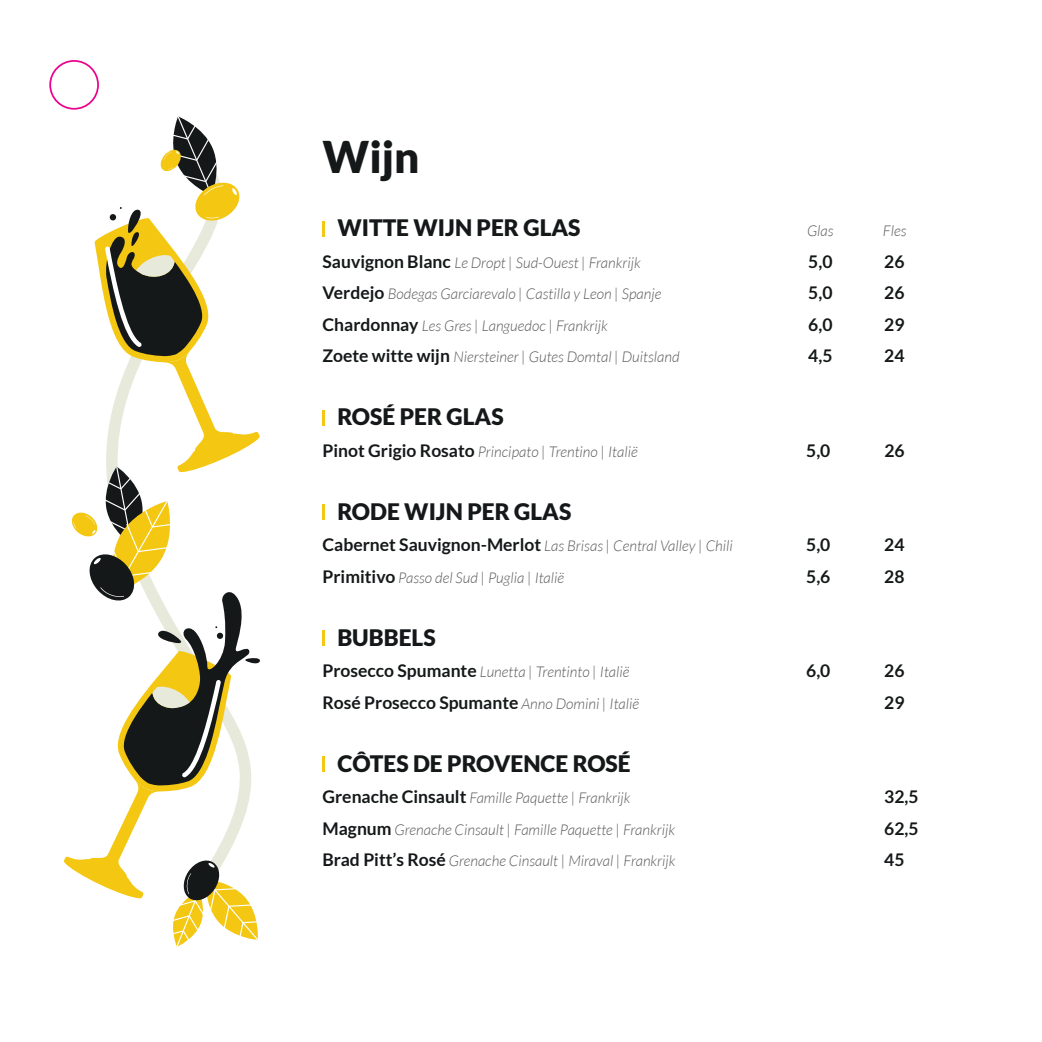
<style>
.page{position:relative;width:1042px;height:1042px;background:#fff}
.page>*{position:absolute;margin:0;border:0;box-sizing:border-box;transform-origin:0 0}
.Hoofdkoppen{font:900 43.75px "Lato";color:#151819}
.Koppen{font:900 22.75px "Lato";color:#151819}
.Menu_Gerechten_drank{font:700 17.5px "Lato";color:#151819}
.Menu_Gerechten_drank-2{font:italic 300 14.88px "Lato";color:#5b5a5b}
.s1{font-weight:700;font-style:normal;font-size:17.5px;color:#151819}
.s2{font-weight:300;font-style:italic;font-size:14.88px;color:#5b5a5b}
</style>
<div class="page">
<hr style="left:322px;top:221px;width:3px;height:15px;background:#f3c712">
<hr style="left:322px;top:410px;width:3px;height:15px;background:#f3c712">
<hr style="left:322px;top:505px;width:3px;height:15px;background:#f3c712">
<hr style="left:322px;top:631px;width:3px;height:15px;background:#f3c712">
<hr style="left:322px;top:757px;width:3px;height:15px;background:#f3c712">
<svg style="left:64px;top:116px;width:196px;height:831px"></svg>
<div style="left:49px;top:60px;width:50px;height:50px;border:2px solid #ed028c;border-radius:50%"></div>
<p class="Hoofdkoppen" style="left:322px;top:132px;width:99px">Wijn</p>
<p class="Koppen" style="left:337px;top:215px;width:245px">WITTE WIJN PER GLAS</p>
<p class="Menu_Gerechten_drank-2" style="left:322px;top:254px;width:320px"><span class="s1">Sauvignon Blanc</span> Le Dropt | Sud-Ouest | Frankrijk</p>
<p class="Menu_Gerechten_drank-2" style="left:322px;top:286px;width:340px"><span class="s1">Verdejo</span> Bodegas Garciarevalo | Castilla y Leon | Spanje</p>
<p class="Menu_Gerechten_drank-2" style="left:322px;top:317px;width:287px"><span class="s1">Chardonnay</span> Les Gres | Languedoc | Frankrijk</p>
<p class="Menu_Gerechten_drank-2" style="left:322px;top:349px;width:359px"><span class="s1">Zoete witte wijn</span> Niersteiner | Gutes Domtal | Duitsland</p>
<p class="Koppen" style="left:337px;top:404px;width:168px">ROSÉ PER GLAS</p>
<p class="Menu_Gerechten_drank-2" style="left:322px;top:443px;width:317px"><span class="s1">Pinot Grigio Rosato</span> Principato | Trentino | Italië</p>
<p class="Koppen" style="left:337px;top:498px;width:235px">RODE WIJN PER GLAS</p>
<p class="Menu_Gerechten_drank-2" style="left:322px;top:538px;width:412px"><span class="s1">Cabernet Sauvignon-Merlot</span> Las Brisas | Central Valley | Chili</p>
<p class="Menu_Gerechten_drank-2" style="left:322px;top:569px;width:243px"><span class="s1">Primitivo</span> Passo del Sud | Puglia | Italië</p>
<p class="Koppen" style="left:337px;top:624px;width:100px">BUBBELS</p>
<p class="Menu_Gerechten_drank-2" style="left:322px;top:664px;width:309px"><span class="s1">Prosecco Spumante</span> Lunetta | Trentinto | Italië</p>
<p class="Menu_Gerechten_drank" style="left:322px;top:692px;width:318px">Rosé Prosecco Spumante <span class="s2">Anno Domini | Italië</span></p>
<p class="Koppen" style="left:337px;top:750px;width:295px">CÔTES DE PROVENCE ROSÉ</p>
<p class="Menu_Gerechten_drank-2" style="left:322px;top:790px;width:309px"><span class="s1">Grenache Cinsault</span> Famille Paquette | Frankrijk</p>
<p class="Menu_Gerechten_drank-2" style="left:322px;top:821px;width:354px"><span class="s1">Magnum</span> Grenache Cinsault | Famille Paquette | Frankrijk</p>
<p class="Menu_Gerechten_drank-2" style="left:322px;top:853px;width:354px"><span class="s1">Brad Pitt’s Rosé</span> Grenache Cinsault | Miraval | Frankrijk</p>
<p class="Menu_Gerechten_drank-2" style="left:807px;top:223px;width:28px">Glas</p>
<p class="Menu_Gerechten_drank-2" style="left:883px;top:223px;width:25px">Fles</p>
<p class="Menu_Gerechten_drank" style="left:808px;top:251px;width:26px">5,0</p>
<p class="Menu_Gerechten_drank" style="left:808px;top:283px;width:26px">5,0</p>
<p class="Menu_Gerechten_drank" style="left:808px;top:314px;width:26px">6,0</p>
<p class="Menu_Gerechten_drank" style="left:808px;top:346px;width:26px">4,5</p>
<p class="Menu_Gerechten_drank" style="left:806px;top:440px;width:26px">5,0</p>
<p class="Menu_Gerechten_drank" style="left:806px;top:535px;width:26px">5,0</p>
<p class="Menu_Gerechten_drank" style="left:806px;top:566px;width:26px">5,6</p>
<p class="Menu_Gerechten_drank" style="left:806px;top:661px;width:26px">6,0</p>
<p class="Menu_Gerechten_drank" style="left:884px;top:251px;width:22px">26</p>
<p class="Menu_Gerechten_drank" style="left:884px;top:283px;width:22px">26</p>
<p class="Menu_Gerechten_drank" style="left:884px;top:314px;width:22px">29</p>
<p class="Menu_Gerechten_drank" style="left:884px;top:346px;width:22px">24</p>
<p class="Menu_Gerechten_drank" style="left:884px;top:440px;width:22px">26</p>
<p class="Menu_Gerechten_drank" style="left:884px;top:535px;width:22px">24</p>
<p class="Menu_Gerechten_drank" style="left:884px;top:566px;width:22px">28</p>
<p class="Menu_Gerechten_drank" style="left:884px;top:661px;width:22px">26</p>
<p class="Menu_Gerechten_drank" style="left:884px;top:692px;width:22px">29</p>
<p class="Menu_Gerechten_drank" style="left:884px;top:787px;width:36px">32,5</p>
<p class="Menu_Gerechten_drank" style="left:884px;top:818px;width:36px">62,5</p>
<p class="Menu_Gerechten_drank" style="left:884px;top:850px;width:22px">45</p>
</div>
